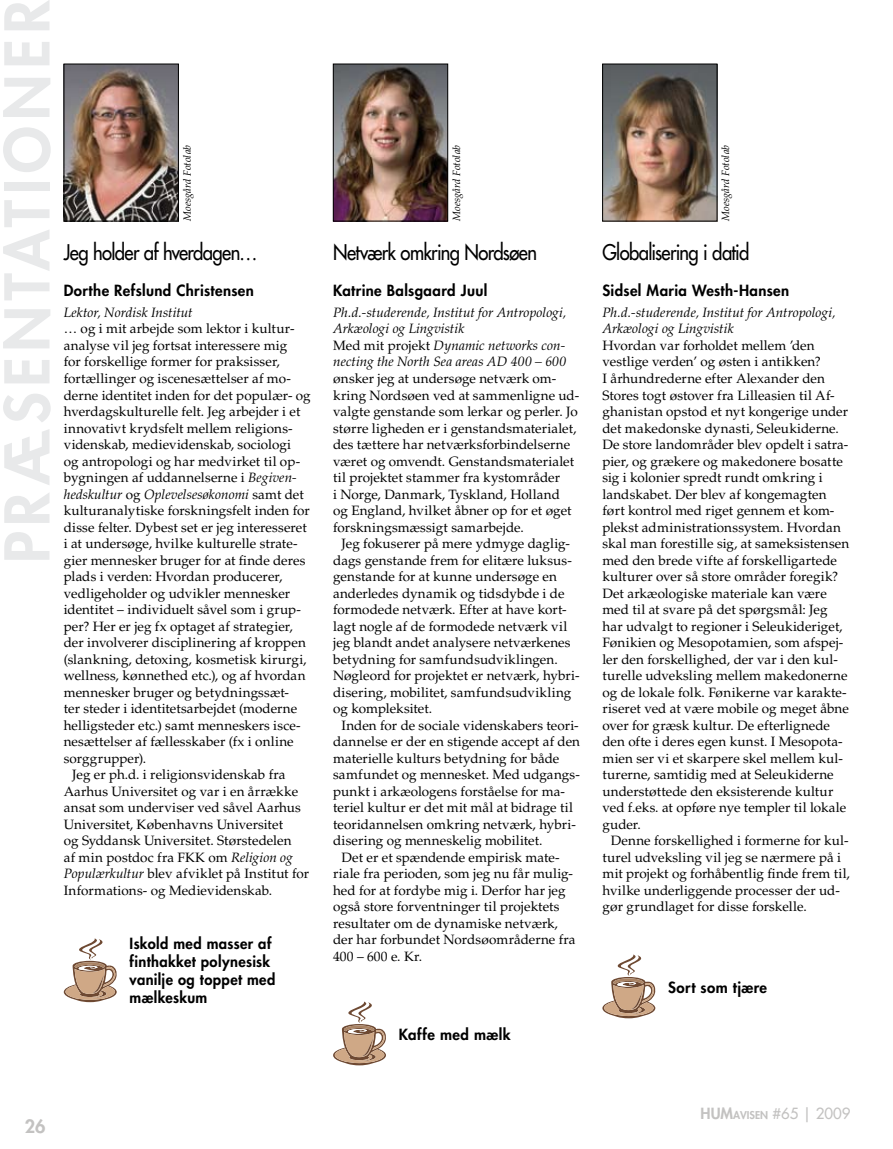
<style>
.page{position:relative;width:893px;height:1149px;background:#fff}
.page>*{position:absolute;margin:0;border:0;box-sizing:border-box;transform-origin:0 0}
.t1{font:800 60px "Futura Std";letter-spacing:.095em;color:#e8e9ea}
.t2{font:500 21px "Futura Std";letter-spacing:-.035em;color:#000;scale:.88 1}
.t3{font:800 18px "Futura Std";color:#c3c2c1}
.t4{font:800 15px/18px "Futura Std";letter-spacing:.025em;color:#000}
.t5{font:500 15px "Futura Std";color:#c3c2c1}
.t6{font:13.5px/16.5px "Palatino LT Std";letter-spacing:.005em;color:#000}
.t7{font:italic 13.5px/16.5px "Palatino LT Std";letter-spacing:.005em;color:#000}
.t8{font:italic 10.5px "Palatino LT Std";letter-spacing:.005em;color:#000}
.t9{font:800 10.5px "Futura Std";color:#c3c2c1}
.s1{font-style:italic}
.s2{font-style:normal}
.s3{font-size:15px}
</style>
<div class="page">
<img style="left:66px;top:66px;width:111px;height:153px">
<div style="left:64px;top:64px;width:115px;height:157px;border:1px solid #000"></div>
<img style="left:335px;top:66px;width:111px;height:153px">
<div style="left:333px;top:64px;width:115px;height:157px;border:1px solid #000"></div>
<img style="left:604px;top:66px;width:111px;height:153px">
<div style="left:602px;top:64px;width:115px;height:157px;border:1px solid #000"></div>
<svg style="left:64px;top:938px;width:53px;height:63px"></svg>
<svg style="left:333px;top:1001px;width:53px;height:63px"></svg>
<svg style="left:602px;top:954px;width:54px;height:63px"></svg>
<h1 class="t1" style="left:-11px;top:563px;width:564px;rotate:-90deg">PRÆSENTATIONER</h1>
<p class="t8" style="left:181px;top:221px;width:78px;rotate:-90deg">Moesgård Fotolab</p>
<p class="t8" style="left:450px;top:221px;width:78px;rotate:-90deg">Moesgård Fotolab</p>
<p class="t8" style="left:720px;top:221px;width:78px;rotate:-90deg">Moesgård Fotolab</p>
<h2 class="t2" style="left:64px;top:239px;width:222px">Jeg holder af hverdagen…</h2>
<p class="t4" style="left:64px;top:281px;width:192px">Dorthe Refslund Christensen</p>
<p class="t7" style="left:64px;top:304px;width:130px">Lektor, Nordisk Institut</p>
<p class="t6" style="left:64px;top:321px;width:232px">… og i mit arbejde som lektor i kultur-</p>
<p class="t6" style="left:64px;top:337px;width:225px">analyse vil jeg fortsat interessere mig</p>
<p class="t6" style="left:64px;top:354px;width:218px">for forskellige former for praksisser,</p>
<p class="t6" style="left:64px;top:370px;width:229px">fortællinger og iscenesættelser af mo-</p>
<p class="t6" style="left:64px;top:387px;width:248px">derne identitet inden for det populær- og</p>
<p class="t6" style="left:64px;top:403px;width:238px">hverdagskulturelle felt. Jeg arbejder i et</p>
<p class="t6" style="left:64px;top:420px;width:230px">innovativt krydsfelt mellem religions-</p>
<p class="t6" style="left:64px;top:436px;width:229px">videnskab, medievidenskab, sociologi</p>
<p class="t6" style="left:64px;top:453px;width:238px">og antropologi og har medvirket til op-</p>
<p class="t6" style="left:64px;top:469px;width:234px">bygningen af uddannelserne i <span class="s1">Begiven-</span></p>
<p class="t7" style="left:64px;top:486px;width:242px">hedskultur <span class="s2">og</span> Oplevelsesøkonomi <span class="s2">samt det</span></p>
<p class="t6" style="left:64px;top:502px;width:248px">kulturanalytiske forskningsfelt inden for</p>
<p class="t6" style="left:64px;top:519px;width:245px">disse felter. Dybest set er jeg interesseret</p>
<p class="t6" style="left:64px;top:535px;width:235px">i at undersøge, hvilke kulturelle strate-</p>
<p class="t6" style="left:64px;top:552px;width:243px">gier mennesker bruger for at finde deres</p>
<p class="t6" style="left:64px;top:568px;width:220px">plads i verden: Hvordan producerer,</p>
<p class="t6" style="left:64px;top:585px;width:228px">vedligeholder og udvikler mennesker</p>
<p class="t6" style="left:64px;top:601px;width:239px">identitet – individuelt såvel som i grup-</p>
<p class="t6" style="left:64px;top:618px;width:231px">per? Her er jeg fx optaget af strategier,</p>
<p class="t6" style="left:64px;top:634px;width:244px">der involverer disciplinering af kroppen</p>
<p class="t6" style="left:64px;top:651px;width:244px">(slankning, detoxing, kosmetisk kirurgi,</p>
<p class="t6" style="left:64px;top:667px;width:243px">wellness, kønnethed etc.), og af hvordan</p>
<p class="t6" style="left:64px;top:684px;width:227px">mennesker bruger og betydningssæt-</p>
<p class="t6" style="left:64px;top:700px;width:235px">ter steder i identitetsarbejdet (moderne</p>
<p class="t6" style="left:64px;top:717px;width:238px">helligsteder etc.) samt menneskers isce-</p>
<p class="t6" style="left:64px;top:733px;width:231px">nesættelser af fællesskaber (fx i online</p>
<p class="t6" style="left:64px;top:750px;width:84px">sorggrupper).</p>
<p class="t6" style="left:72px;top:766px;width:215px">Jeg er ph.d. i religionsvidenskab fra</p>
<p class="t6" style="left:64px;top:783px;width:236px">Aarhus Universitet og var i en årrække</p>
<p class="t6" style="left:64px;top:799px;width:239px">ansat som underviser ved såvel Aarhus</p>
<p class="t6" style="left:64px;top:815px;width:221px">Universitet, Københavns Universitet</p>
<p class="t6" style="left:64px;top:832px;width:229px">og Syddansk Universitet. Størstedelen</p>
<p class="t6" style="left:64px;top:848px;width:231px">af min postdoc fra FKK om <span class="s1">Religion og</span></p>
<p class="t6" style="left:64px;top:865px;width:247px"><span class="s1">Populærkultur</span> blev afviklet på Institut for</p>
<p class="t6" style="left:64px;top:881px;width:210px">Informations- og Medievidenskab.</p>
<p class="t4" style="left:130px;top:934px;width:147px">Iskold med masser af finthakket polynesisk vanilje og toppet med mælkeskum</p>
<h2 class="t2" style="left:333px;top:239px;width:233px">Netværk omkring Nordsøen</h2>
<p class="t4" style="left:333px;top:281px;width:156px">Katrine Balsgaard Juul</p>
<p class="t7" style="left:333px;top:304px;width:235px">Ph.d.-studerende, Institut for Antropologi, Arkæologi og Lingvistik<br><span class="s2">Med mit projekt</span> Dynamic networks con&shy;necting the North Sea areas AD 400 – 600</p>
<p class="t6" style="left:333px;top:370px;width:248px">ønsker jeg at undersøge netværk om&shy;kring Nordsøen ved at sammenligne ud&shy;valgte genstande som lerkar og perler. Jo større ligheden er i genstandsmaterialet, des tættere har netværksforbindelserne været og omvendt. Genstandsmaterialet til projektet stammer fra kystområder<br>i Norge, Danmark, Tyskland, Holland<br>og England, hvilket åbner op for et øget forskningsmæssigt samarbejde.</p>
<p class="t6" style="left:333px;top:535px;width:248px;text-indent:9px">Jeg fokuserer på mere ydmyge daglig&shy;dags genstande frem for elitære luksus&shy;genstande for at kunne undersøge en anderledes dynamik og tidsdybde i de formodede netværk. Efter at have kort&shy;lagt nogle af de formodede netværk vil jeg blandt andet analysere netværkenes betydning for samfundsudviklingen.<br>Nøgleord for projektet er netværk, hybri&shy;disering, mobilitet, samfundsudvikling og kompleksitet.</p>
<p class="t6" style="left:342px;top:717px;width:239px">Inden for de sociale videnskabers teori-</p>
<p class="t6" style="left:333px;top:733px;width:249px">dannelse er der en stigende accept af den</p>
<p class="t6" style="left:333px;top:750px;width:228px">materielle kulturs betydning for både</p>
<p class="t6" style="left:333px;top:766px;width:248px">samfundet og mennesket. Med udgangs-</p>
<p class="t6" style="left:333px;top:783px;width:233px">punkt i arkæologens forståelse for ma-</p>
<p class="t6" style="left:333px;top:799px;width:241px">teriel kultur er det mit mål at bidrage til</p>
<p class="t6" style="left:333px;top:815px;width:244px">teoridannelsen omkring netværk, hybri-</p>
<p class="t6" style="left:333px;top:832px;width:211px">disering og menneskelig mobilitet.</p>
<p class="t6" style="left:342px;top:848px;width:220px">Det er et spændende empirisk mate-</p>
<p class="t6" style="left:333px;top:865px;width:241px">riale fra perioden, som jeg nu får mulig-</p>
<p class="t6" style="left:333px;top:881px;width:234px">hed for at fordybe mig i. Derfor har jeg</p>
<p class="t6" style="left:333px;top:898px;width:228px">også store forventninger til projektets</p>
<p class="t6" style="left:333px;top:914px;width:226px">resultater om de dynamiske netværk,</p>
<p class="t6" style="left:333px;top:931px;width:244px">der har forbundet Nordsøområderne fra</p>
<p class="t6" style="left:333px;top:947px;width:91px">400 – 600 e. Kr.</p>
<p class="t4" style="left:399px;top:1024px;width:113px">Kaffe med mælk</p>
<h2 class="t2" style="left:602px;top:239px;width:168px">Globalisering i datid</h2>
<p class="t4" style="left:602px;top:281px;width:188px">Sidsel Maria Westh-Hansen</p>
<p class="t7" style="left:602px;top:304px;width:235px">Ph.d.-studerende, Institut for Antropologi,<br>Arkæologi og Lingvistik</p>
<p class="t6" style="left:602px;top:337px;width:248px">Hvordan var forholdet mellem ’den vestlige verden’ og østen i antikken?<br>I århundrederne efter Alexander den Stores togt østover fra Lilleasien til Af&shy;ghanistan opstod et nyt kongerige under det makedonske dynasti, Seleukiderne.<br>De store landområder blev opdelt i satra&shy;pier, og grækere og makedonere bosatte sig i kolonier spredt rundt omkring i landskabet. Der blev af kongemagten ført kontrol med riget gennem et kom&shy;plekst administrationssystem. Hvordan skal man forestille sig, at sameksistensen med den brede vifte af forskelligartede kulturer over så store områder foregik?<br>Det arkæologiske materiale kan være med til at svare på det spørgsmål: Jeg har udvalgt to regioner i Seleukideriget, Fønikien og Mesopotamien, som afspej&shy;ler den forskellighed, der var i den kul&shy;turelle udveksling mellem makedonerne og de lokale folk. Fønikerne var karakte&shy;riseret ved at være mobile og meget åbne over for græsk kultur. De efterlignede den ofte i deres egen kunst. I Mesopota&shy;mien ser vi et skarpere skel mellem kul&shy;turerne, samtidig med at Seleukiderne understøttede den eksisterende kultur ved f.eks. at opføre nye templer til lokale guder.</p>
<p class="t6" style="left:602px;top:832px;width:249px;text-indent:9px">Denne forskellighed i formerne for kul&shy;turel udveksling vil jeg se nærmere på i mit projekt og forhåbentlig finde frem til, hvilke underliggende processer der ud&shy;gør grundlaget for disse forskelle.</p>
<p class="t4" style="left:668px;top:977px;width:100px">Sort som tjære</p>
<h3 class="t3" style="left:25px;top:1114px;width:22px">26</h3>
<p class="t9" style="left:701px;top:1107px;width:40px"><span class="s3">HUM</span>AVISEN</p>
<p class="t5" style="left:772px;top:1103px;width:79px">#65 | 2009</p>
</div>
